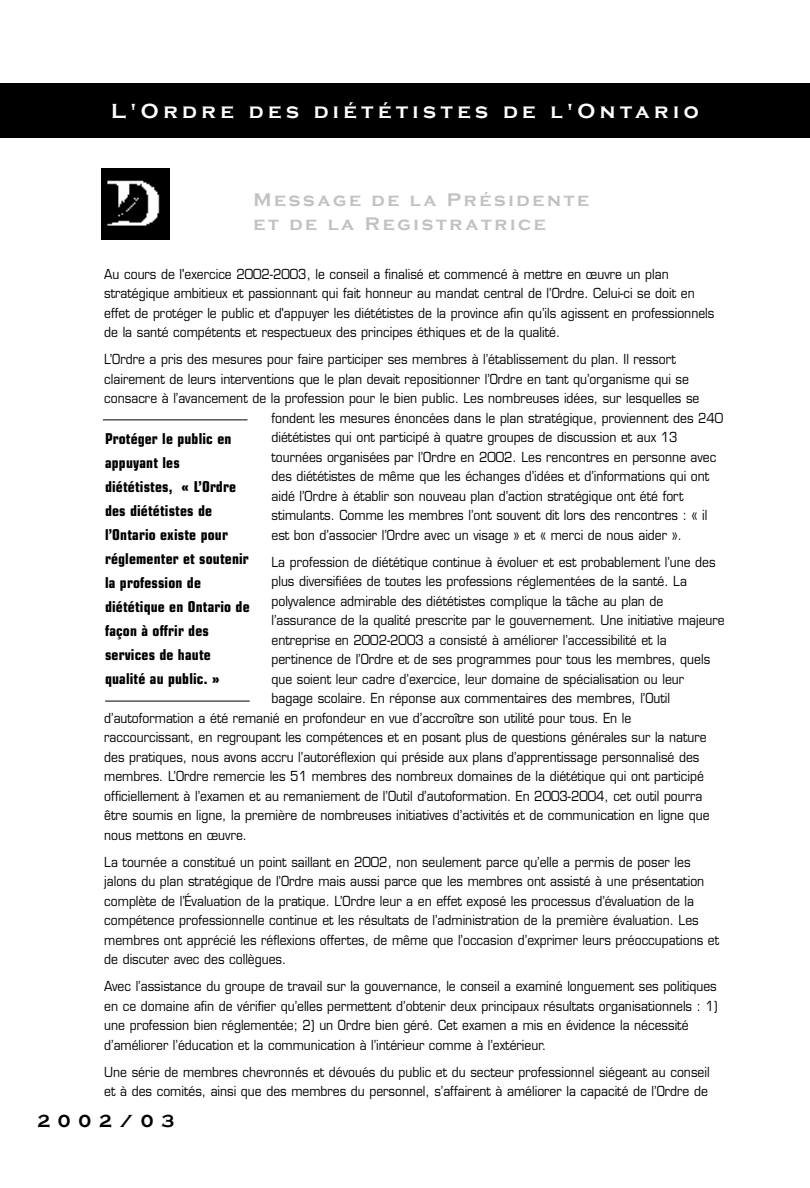
<style>
.page{position:relative;width:810px;height:1188px;background:#fff}
.page>*{position:absolute;margin:0;border:0;box-sizing:border-box;transform-origin:0 0}
.t1{font:700 21px "Copperplate Gothic";letter-spacing:.215em;color:#fff}
.t2{font:700 18.75px/24px "Copperplate Gothic";letter-spacing:.145em;color:#c1c1c1}
.t3{font:700 18px "Copperplate Gothic";letter-spacing:.43em;color:#000}
.t4{font:700 condensed 15px/24px "Eurostile";letter-spacing:.01em;color:#000}
.t5{font:13.5px/19.5px "Eurostile";color:#000;scale:.9 1}
</style>
<div class="page">
<div style="left:0;top:84px;width:810px;height:54px;background:#000"></div>
<img style="left:101px;top:169px;width:69px;height:70px">
<hr style="left:103px;top:419px;width:145px;height:1px;background:#000">
<hr style="left:105px;top:701px;width:145px;height:1px;background:#000">
<h1 class="t1" style="left:111px;top:99px;width:589px">L'Ordre des diététistes de l'Ontario</h1>
<h2 class="t2" style="left:253px;top:188px;width:337px">Message de la Présidente et de la Registratrice</h2>
<p class="t5" style="left:104px;top:265px;width:679px">Au cours de l'exercice 2002-2003, le conseil a finalisé et commencé à mettre en œuvre un plan stratégique ambitieux et passionnant qui fait honneur au mandat central de l’Ordre. Celui-ci se doit en effet de protéger le public et d'appuyer les diététistes de la province afin qu’ils agissent en professionnels de la santé compétents et respectueux des principes éthiques et de la qualité.</p>
<p class="t5" style="left:104px;top:351px;width:637px">L’Ordre a pris des mesures pour faire participer ses membres à l’établissement du plan. Il ressort</p>
<p class="t5" style="left:104px;top:370px;width:651px">clairement de leurs interventions que le plan devait repositionner l’Ordre en tant qu’organisme qui se</p>
<p class="t5" style="left:104px;top:390px;width:663px">consacre à l’avancement de la profession pour le bien public. Les nombreuses idées, sur lesquelles se</p>
<p class="t5" style="left:272px;top:409px;width:503px">fondent les mesures énoncées dans le plan stratégique, proviennent des 240</p>
<p class="t5" style="left:272px;top:429px;width:453px">diététistes qui ont participé à quatre groupes de discussion et aux 13</p>
<p class="t5" style="left:272px;top:448px;width:496px">tournées organisées par l’Ordre en 2002. Les rencontres en personne avec</p>
<p class="t5" style="left:272px;top:468px;width:488px">des diététistes de même que les échanges d’idées et d’informations qui ont</p>
<p class="t5" style="left:272px;top:487px;width:459px">aidé l’Ordre à établir son nouveau plan d’action stratégique ont été fort</p>
<p class="t5" style="left:272px;top:507px;width:486px">stimulants. Comme les membres l’ont souvent dit lors des rencontres : « il</p>
<p class="t5" style="left:272px;top:526px;width:458px">est bon d’associer l’Ordre avec un visage » et « merci de nous aider ».</p>
<p class="t5" style="left:272px;top:553px;width:495px">La profession de diététique continue à évoluer et est probablement l’une des</p>
<p class="t5" style="left:272px;top:573px;width:463px">plus diversifiées de toutes les professions réglementées de la santé. La</p>
<p class="t5" style="left:272px;top:592px;width:437px">polyvalence admirable des diététistes complique la tâche au plan de</p>
<p class="t5" style="left:272px;top:612px;width:505px">l’assurance de la qualité prescrite par le gouvernement. Une initiative majeure</p>
<p class="t5" style="left:272px;top:631px;width:441px">entreprise en 2002-2003 a consisté à améliorer l’accessibilité et la</p>
<p class="t5" style="left:272px;top:651px;width:489px">pertinence de l’Ordre et de ses programmes pour tous les membres, quels</p>
<p class="t5" style="left:272px;top:670px;width:460px">que soient leur cadre d’exercice, leur domaine de spécialisation ou leur</p>
<p class="t5" style="left:272px;top:690px;width:444px">bagage scolaire. En réponse aux commentaires des membres, l’Outil</p>
<p class="t5" style="left:104px;top:709px;width:587px">d’autoformation a été remanié en profondeur en vue d’accroître son utilité pour tous. En le</p>
<p class="t5" style="left:104px;top:729px;width:671px">raccourcissant, en regroupant les compétences et en posant plus de questions générales sur la nature</p>
<p class="t5" style="left:104px;top:748px;width:663px">des pratiques, nous avons accru l’autoréflexion qui préside aux plans d’apprentissage personnalisé des</p>
<p class="t5" style="left:104px;top:768px;width:668px">membres. L’Ordre remercie les 51 membres des nombreux domaines de la diététique qui ont participé</p>
<p class="t5" style="left:104px;top:787px;width:666px">officiellement à l’examen et au remaniement de l’Outil d’autoformation. En 2003-2004, cet outil pourra</p>
<p class="t5" style="left:104px;top:807px;width:674px">être soumis en ligne, la première de nombreuses initiatives d’activités et de communication en ligne que</p>
<p class="t5" style="left:104px;top:826px;width:160px">nous mettons en œuvre.</p>
<p class="t5" style="left:104px;top:853px;width:685px">La tournée a constitué un point saillant en 2002, non seulement parce qu’elle a permis de poser les jalons du plan stratégique de l’Ordre mais aussi parce que les membres ont assisté à une présentation complète de l’Évaluation de la pratique. L’Ordre leur a en effet exposé les processus d’évaluation de la compétence professionnelle continue et les résultats de l’administration de la première évaluation. Les membres ont apprécié les réflexions offertes, de même que l’occasion d’exprimer leurs préoccupations et de discuter avec des collègues.</p>
<p class="t5" style="left:104px;top:978px;width:683px">Avec l’assistance du groupe de travail sur la gouvernance, le conseil a examiné longuement ses politiques en ce domaine afin de vérifier qu’elles permettent d’obtenir deux principaux résultats organisationnels : 1) une profession bien réglementée; 2) un Ordre bien géré. Cet examen a mis en évidence la nécessité d’améliorer l’éducation et la communication à l’intérieur comme à l’extérieur.</p>
<p class="t5" style="left:104px;top:1063px;width:674px">Une série de membres chevronnés et dévoués du public et du secteur professionnel siégeant au conseil et à des comités, ainsi que des membres du personnel, s’affairent à améliorer la capacité de l’Ordre de</p>
<p class="t4" style="left:105px;top:428px;width:146px">Protéger le public en appuyant les diététistes, « L’Ordre des diététistes de l’Ontario existe pour réglementer et soutenir la profession de diététique en Ontario de façon à offrir des services de haute qualité au public. »</p>
<h3 class="t3" style="left:37px;top:1111px;width:138px">2002/03</h3>
</div>
